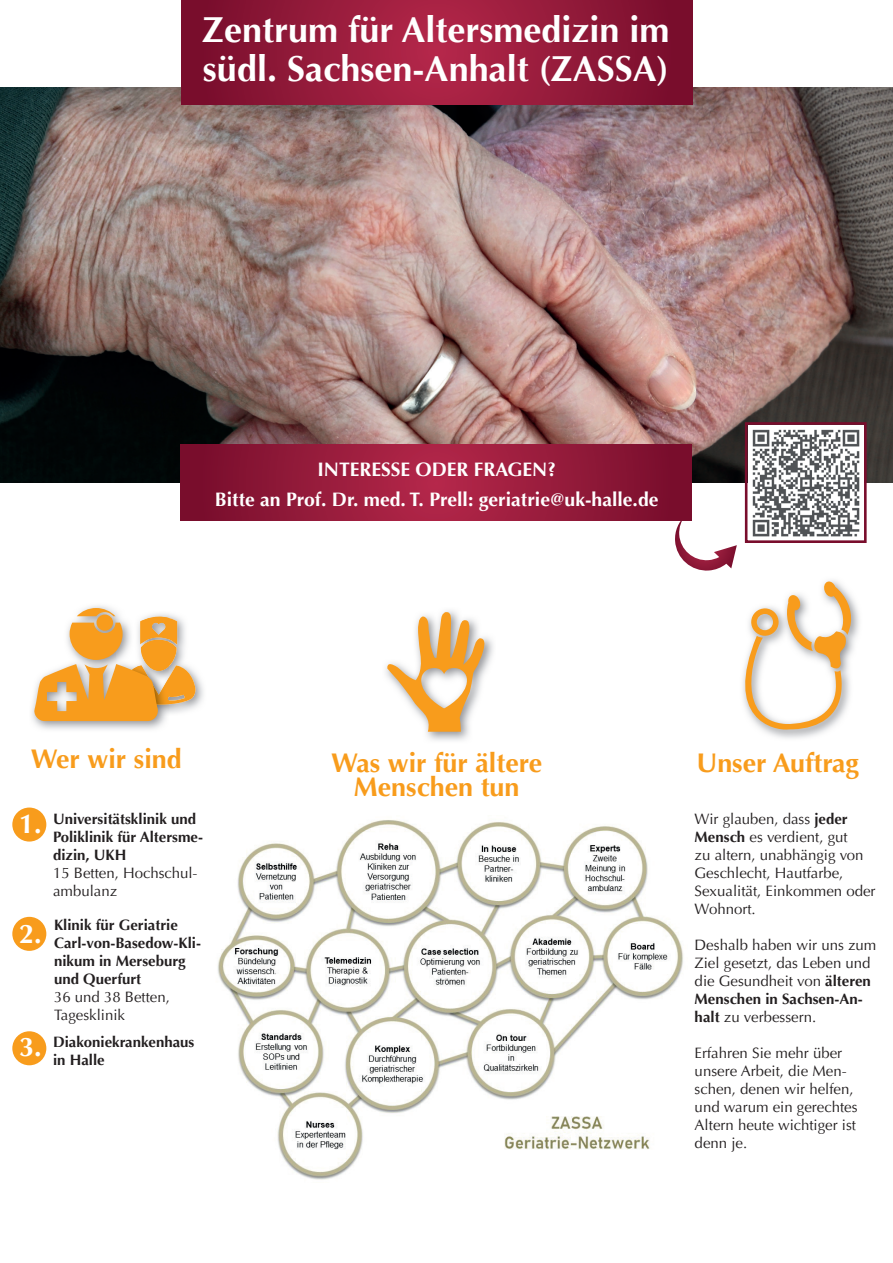
<style>
.page{position:relative;width:893px;height:1263px;background:#fff}
.page>*{position:absolute;margin:0;border:0;box-sizing:border-box;transform-origin:0 0}
.t1{font:700 36px/39px "Optima LT";color:#fff}
.t2{font:700 27px "Optima LT";color:#fff}
.t3{font:700 26.85px/23.9px "Optima LT";color:#f89c1c;text-align:center}
.t4{font:700 19.35px/30px "Optima LT";color:#fff;text-align:center}
.t5{font:15px/18px "Optima LT";color:#231f20}
.t6{font:700 15px/18px "Optima LT";color:#231f20}
.s1{font-weight:700}
</style>
<div class="page">
<img style="left:0;top:88px;width:893px;height:395px">
<svg style="left:181px;top:0;width:511px;height:104px;background:#931939"></svg>
<svg style="left:180px;top:445px;width:511px;height:76px;background:#94193a"></svg>
<img style="left:195px;top:672px;width:9px;height:35px">
<img style="left:218px;top:820px;width:465px;height:360px">
<img style="left:764px;top:580px;width:96px;height:159px">
<svg style="left:742px;top:581px;width:110px;height:150px"></svg>
<svg style="left:34px;top:608px;width:161px;height:113px"></svg>
<svg style="left:386px;top:612px;width:105px;height:120px"></svg>
<div style="left:12px;top:807px;width:34px;height:34px;background:#f89c1c;border-radius:50%"></div>
<div style="left:12px;top:917px;width:34px;height:34px;background:#f89c1c;border-radius:50%"></div>
<div style="left:12px;top:1031px;width:34px;height:34px;background:#f89c1c;border-radius:50%"></div>
<svg style="left:744px;top:421px;width:124px;height:122px"></svg>
<svg style="left:674px;top:515px;width:63px;height:56px"></svg>
<h1 class="t1" style="left:202px;top:11px;width:469px">Zentrum für Altersmedizin im südl. Sachsen-Anhalt (ZASSA)</h1>
<p class="t4" style="left:215px;top:454px;width:445px">INTERESSE ODER FRAGEN?<br>Bitte an Prof. Dr. med. T. Prell: geriatrie@uk-halle.de</p>
<h3 class="t3" style="left:31px;top:747px;width:152px">Wer wir sind</h3>
<h3 class="t3" style="left:696px;top:751px;width:164px">Unser Auftrag</h3>
<p class="t6" style="left:53px;top:810px;width:151px">Universitätsklinik und<br>Poliklinik für Altersme&shy;dizin, UKH</p>
<p class="t5" style="left:53px;top:864px;width:146px">15 Betten, Hochschul&shy;ambulanz</p>
<p class="t6" style="left:54px;top:916px;width:148px">Klinik für Geriatrie<br>Carl-von-Basedow-Kli&shy;nikum in Merseburg und Querfurt</p>
<p class="t5" style="left:54px;top:988px;width:117px">36 und 38 Betten,<br>Tagesklinik</p>
<p class="t6" style="left:53px;top:1033px;width:143px">Diakoniekrankenhaus in Halle</p>
<h3 class="t3" style="left:331px;top:751px;width:213px">Was wir für ältere<br>Menschen tun</h3>
<p class="t5" style="left:695px;top:810px;width:182px">Wir glauben, dass <span class="s1">jeder<br>Mensch</span> es verdient, gut<br>zu altern, unabhängig von<br>Geschlecht, Hautfarbe,<br>Sexualität, Einkommen oder<br>Wohnort.</p>
<p class="t5" style="left:695px;top:936px;width:183px">Deshalb haben wir uns zum<br>Ziel gesetzt, das Leben und die Gesundheit von <span class="s1">älteren<br>Menschen in Sachsen-An&shy;halt</span> zu verbessern.</p>
<p class="t5" style="left:695px;top:1044px;width:164px">Erfahren Sie mehr über unsere Arbeit, die Men&shy;schen, denen wir helfen, und warum ein gerechtes<br>Altern heute wichtiger ist denn je.</p>
<h2 class="t2" style="left:19px;top:808px;width:24px">1.</h2>
<h2 class="t2" style="left:19px;top:918px;width:24px">2.</h2>
<h2 class="t2" style="left:19px;top:1031px;width:24px">3.</h2>
</div>
